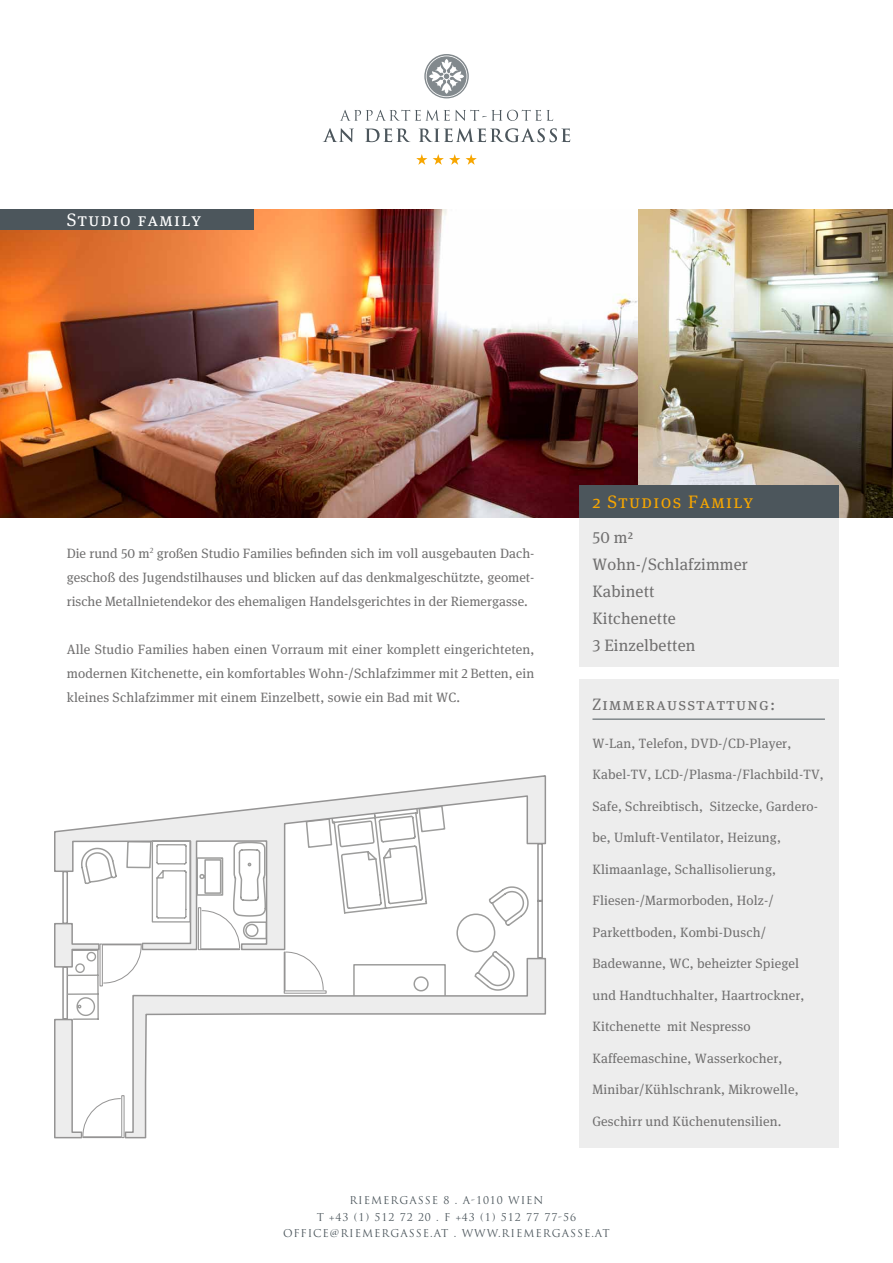
<style>
.page{position:relative;width:893px;height:1263px;background:#fff}
.page>*{position:absolute;margin:0;border:0;box-sizing:border-box;transform-origin:0 0}
.t1{font:18px "Meta Serif Sc";letter-spacing:.08em;color:#f7a600}
.t2{font:18px "Meta Serif Sc";letter-spacing:.08em;color:#fff}
.t3{font:16.5px/27px "Meta Serif Lf";letter-spacing:.01em;color:#706f6f}
.t4{font:16.5px "Meta Serif Sc";letter-spacing:.08em;color:#706f6f}
.t5{font:13.5px/24px "Meta Serif Lf";letter-spacing:.01em;color:#706f6f;text-align:justify}
.t6{font:10.5px "Trajan Pro";letter-spacing:.09em;color:#4c565c}
</style>
<div class="page">
<img style="left:637px;top:209px;width:256px;height:309px">
<img style="left:0;top:209px;width:637px;height:309px">
<div style="left:579px;top:486px;width:260px;height:180px;background:#ededed"></div>
<div style="left:579px;top:486px;width:260px;height:32px;background:#4c565c"></div>
<svg style="left:323px;top:128px;width:247px;height:14px"></svg>
<svg style="left:340px;top:110px;width:213px;height:11px"></svg>
<svg style="left:416px;top:154px;width:61px;height:11px"></svg>
<svg style="left:424px;top:54px;width:45px;height:44px"></svg>
<div style="left:0;top:209px;width:253px;height:21px;background:#4c565c"></div>
<div style="left:579px;top:679px;width:260px;height:469px;background:#ededed"></div>
<hr style="left:592px;top:719px;width:233px;height:1px;background:#4c565c">
<div style="left:537px;top:900px;width:6px;height:58px;border:2px solid #959494"></div>
<svg style="left:142px;top:957px;width:405px;height:182px"></svg>
<svg style="left:54px;top:951px;width:88px;height:188px"></svg>
<svg style="left:54px;top:775px;width:493px;height:176px"></svg>
<svg style="left:151px;top:839px;width:296px;height:159px"></svg>
<h1 class="t2" style="left:67px;top:209px;width:136px">Studio family</h1>
<p class="t5" style="left:67px;top:541px;width:469px">Die rund 50 m<sup>2</sup> großen Studio Families befinden sich im voll ausgebauten Dach&shy;geschoß des Jugendstilhauses und blicken auf das denkmalgeschützte, geomet&shy;rische Metallnietendekor des ehemaligen Handelsgerichtes in der Riemergasse.</p>
<p class="t5" style="left:67px;top:637px;width:469px">Alle Studio Families haben einen Vorraum mit einer komplett eingerichteten, modernen Kitchenette, ein komfortables Wohn-/Schlafzimmer mit 2 Betten, ein kleines Schlafzimmer mit einem Einzelbett, sowie ein Bad mit WC.</p>
<h1 class="t1" style="left:592px;top:491px;width:162px">2 Studios Family</h1>
<p class="t3" style="left:592px;top:523px;width:157px">50 m²<br>Wohn-/Schlafzimmer<br>Kabinett<br>Kitchenette<br>3 Einzelbetten</p>
<p class="t4" style="left:592px;top:695px;width:184px">Zimmerausstattung:</p>
<p class="t5" style="left:592px;top:731px;width:200px">W-Lan, Telefon, DVD-/CD-Player,</p>
<p class="t5" style="left:592px;top:762px;width:233px">Kabel-TV, LCD-/Plasma-/Flachbild-TV,</p>
<p class="t5" style="left:592px;top:794px;width:227px">Safe, Schreibtisch, Sitzecke, Gardero-</p>
<p class="t5" style="left:592px;top:825px;width:190px">be, Umluft-Ventilator, Heizung,</p>
<p class="t5" style="left:592px;top:857px;width:185px">Klimaanlage, Schallisolierung,</p>
<p class="t5" style="left:592px;top:888px;width:183px">Fliesen-/Marmorboden, Holz-/</p>
<p class="t5" style="left:592px;top:920px;width:175px">Parkettboden, Kombi-Dusch/</p>
<p class="t5" style="left:592px;top:951px;width:208px">Badewanne, WC, beheizter Spiegel</p>
<p class="t5" style="left:592px;top:983px;width:214px">und Handtuchhalter, Haartrockner,</p>
<p class="t5" style="left:592px;top:1014px;width:160px">Kitchenette mit Nespresso</p>
<p class="t5" style="left:592px;top:1046px;width:192px">Kaffeemaschine, Wasserkocher,</p>
<p class="t5" style="left:592px;top:1077px;width:208px">Minibar/Kühlschrank, Mikrowelle,</p>
<p class="t5" style="left:592px;top:1109px;width:191px">Geschirr und Küchenutensilien.</p>
<p class="t6" style="left:349px;top:1193px;width:196px">RIEMERGASSE 8 . A-1010 WIEN</p>
<p class="t6" style="left:317px;top:1210px;width:261px">T +43 (1) 512 72 20 . F +43 (1) 512 77 77-56</p>
<p class="t6" style="left:283px;top:1226px;width:192px">OFFICE@RIEMERGASSE.AT . WWW</p>
<p class="t6" style="left:498px;top:1226px;width:113px">.RIEMERGASSE.AT</p>
</div>
